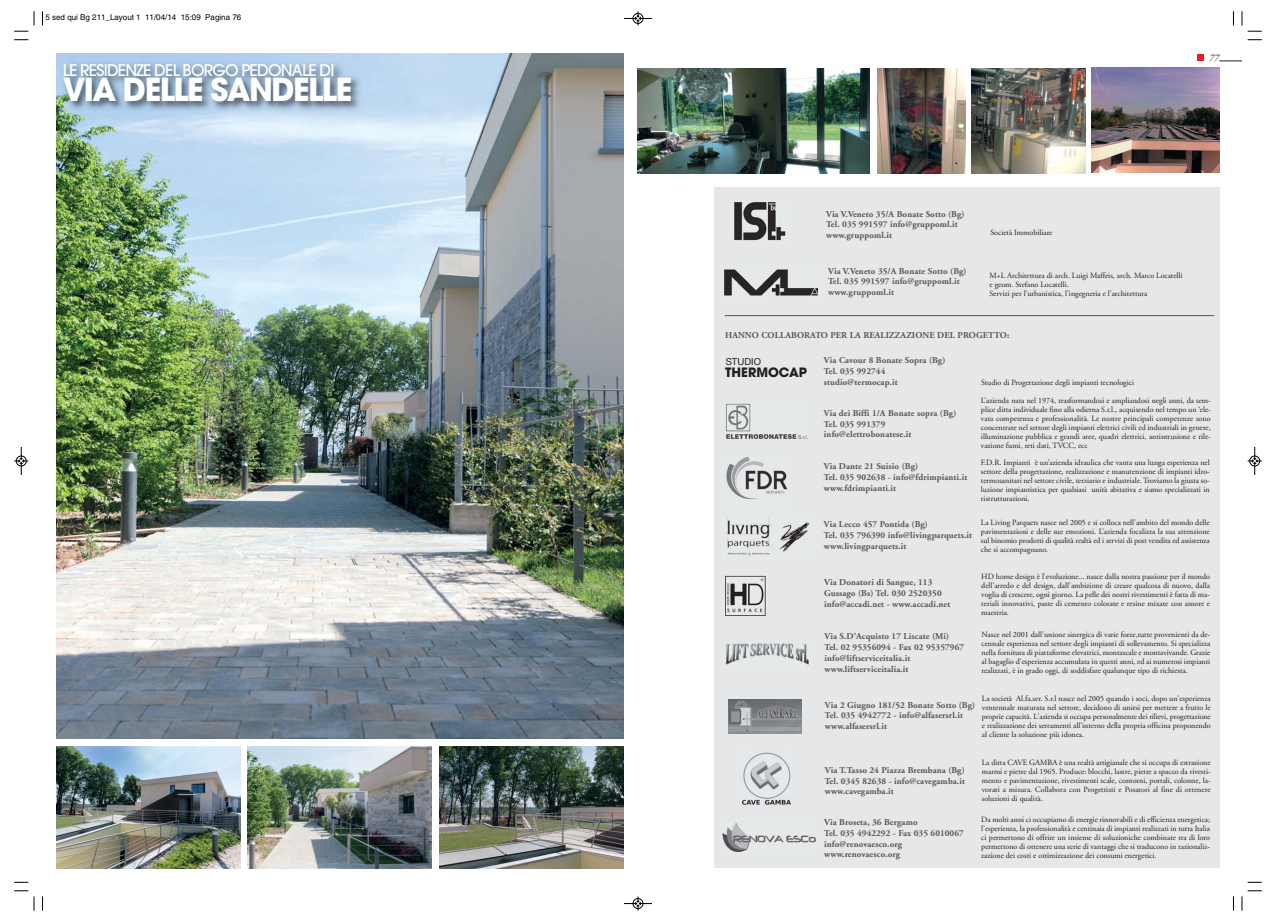
<style>
.page{position:relative;width:1276px;height:922px;background:#fff}
.page>*{position:absolute;margin:0;border:0;box-sizing:border-box;transform-origin:0 0}
.t1{font:700 31.5px "Avant Garde";letter-spacing:-.05em;color:#fff}
.t2{font:500 16px "Avant Garde";letter-spacing:-.05em;color:#fff}
.t3{font:700 12.8px "Avant Garde";color:#231f20}
.t4{font:italic 10px "Adobe Garamond";color:#231f20}
.t5{font:9.6px "Helvetica Neue";color:#231f20}
.t6{font:700 9px/10.8px "Adobe Garamond";letter-spacing:.01em;color:#58595b}
.t7{font:8px/9px "Adobe Garamond";color:#231f20;text-align:justify}
.t8{font:8px "Helvetica";color:#000}
</style>
<div class="page">
<img style="left:57px;top:54px;width:567px;height:684px">
<img style="left:1091px;top:68px;width:128px;height:105px">
<img style="left:877px;top:68px;width:89px;height:105px">
<img style="left:971px;top:68px;width:114px;height:105px">
<img style="left:637px;top:68px;width:233px;height:105px">
<div style="left:714px;top:187px;width:505px;height:680px;background:#e6e7e8"></div>
<img style="left:729px;top:699px;width:72px;height:34px">
<img style="left:742px;top:752px;width:49px;height:53px">
<img style="left:726px;top:403px;width:81px;height:36px">
<img style="left:726px;top:457px;width:61px;height:43px">
<img style="left:725px;top:518px;width:85px;height:38px">
<img style="left:725px;top:575px;width:41px;height:41px">
<img style="left:725px;top:643px;width:84px;height:22px">
<img style="left:724px;top:269px;width:94px;height:27px">
<img style="left:734px;top:202px;width:52px;height:38px">
<hr style="left:725px;top:315px;width:489px;height:1px;background:#58595b">
<img style="left:56px;top:53px;width:323px;height:77px">
<img style="left:723px;top:823px;width:93px;height:28px">
<img style="left:57px;top:746px;width:183px;height:121px">
<img style="left:248px;top:746px;width:184px;height:121px">
<img style="left:440px;top:746px;width:184px;height:121px">
<svg style="left:1219px;top:61px;width:23px;height:1px"></svg>
<div style="left:1197px;top:54px;width:6px;height:7px;background:#ed1c24"></div>
<svg style="left:42px;top:11px;width:1px;height:15px"></svg>
<svg style="left:14px;top:39px;width:14px;height:2px"></svg>
<svg style="left:1233px;top:11px;width:1px;height:15px"></svg>
<svg style="left:1247px;top:39px;width:14px;height:2px"></svg>
<svg style="left:42px;top:896px;width:1px;height:14px"></svg>
<svg style="left:14px;top:881px;width:14px;height:1px"></svg>
<svg style="left:1233px;top:896px;width:1px;height:14px"></svg>
<svg style="left:1247px;top:881px;width:14px;height:1px"></svg>
<svg style="left:34px;top:11px;width:1px;height:15px"></svg>
<svg style="left:14px;top:31px;width:14px;height:1px"></svg>
<svg style="left:1241px;top:11px;width:20px;height:21px"></svg>
<svg style="left:34px;top:896px;width:1px;height:14px"></svg>
<svg style="left:14px;top:890px;width:14px;height:1px"></svg>
<svg style="left:1241px;top:890px;width:20px;height:20px"></svg>
<svg style="left:624px;top:11px;width:28px;height:14px"></svg>
<svg style="left:624px;top:896px;width:28px;height:14px"></svg>
<svg style="left:14px;top:447px;width:14px;height:28px"></svg>
<svg style="left:1247px;top:447px;width:14px;height:28px"></svg>
<p class="t8" style="left:46px;top:15px;width:197px">5 sed qui Bg 211_Layout 1 11/04/14 15:09 Pagina 76</p>
<h2 class="t2" style="left:63px;top:64px;width:273px">LE RESIDENZE DEL BORGO PEDONALE DI</h2>
<h1 class="t1" style="left:63px;top:78px;width:291px">VIA DELLE SANDELLE</h1>
<p class="t4" style="left:1209px;top:54px;width:11px">77</p>
<p class="t6" style="left:826px;top:209px;width:140px">Via V.Veneto 35/A Bonate Sotto (Bg)<br>Tel. 035 991597 info@gruppoml.it www.gruppoml.it</p>
<p class="t6" style="left:828px;top:266px;width:140px">Via V.Veneto 35/A Bonate Sotto (Bg)<br>Tel. 035 991597 info@gruppoml.it www.gruppoml.it</p>
<p class="t7" style="left:990px;top:229px;width:63px">Società Immobiliare</p>
<p class="t7" style="left:989px;top:271px;width:195px;text-align:left">M+L Architettura di arch. Luigi Maffeis, arch. Marco Locatelli e geom. Stefano Locatelli.<br>Servizi per l’urbanistica, l’ingegneria e l’architettura</p>
<p class="t6" style="left:725px;top:330px;width:286px">HANNO COLLABORATO PER LA REALIZZAZIONE DEL PROGETTO:</p>
<p class="t5" style="left:726px;top:356px;width:37px">STUDIO</p>
<p class="t6" style="left:824px;top:356px;width:123px">Via Cavour 8 Bonate Sopra (Bg)<br>Tel. 035 992744 studio@termocap.it</p>
<h3 class="t3" style="left:725px;top:368px;width:83px">THERMOCAP</h3>
<p class="t7" style="left:981px;top:378px;width:155px">Studio di Progettazione degli impianti tecnologici</p>
<p class="t6" style="left:824px;top:408px;width:134px">Via dei Biffi 1/A Bonate sopra (Bg)<br>Tel. 035 991379 info@elettrobonatese.it</p>
<p class="t6" style="left:824px;top:461px;width:145px">Via Dante 21 Suisio (Bg)<br>Tel. 035 902638 - info@fdrimpianti.it www.fdrimpianti.it</p>
<p class="t6" style="left:824px;top:519px;width:150px">Via Lecco 457 Pontida (Bg)<br>Tel. 035 796390 info@livingparquets.it www.livingparquets.it</p>
<p class="t6" style="left:824px;top:577px;width:127px">Via Donatori di Sangue, 113<br>Gussago (Bs) Tel. 030 2520350 info@accadi.net - www.accadi.net</p>
<p class="t6" style="left:824px;top:631px;width:141px">Via S.D’Acquisto 17 Liscate (Mi)<br>Tel. 02 95356094 - Fax 02 95357967 info@liftserviceitalia.it www.liftserviceitalia.it</p>
<p class="t7" style="left:981px;top:396px;width:231px">L’azienda nata nel 1974, trasformandosi e ampliandosi negli anni, da sem&shy;plice ditta individuale fino alla odierna S.r.l., acquisendo nel tempo un ‘ele&shy;vata competenza e professionalità. Le nostre principali competenze sono concentrate nel settore degli impianti elettrici civili ed industriali in genere, illuminazione pubblica e grandi aree, quadri elettrici, antintrusione e rile&shy;vazione fumi, reti dati, TVCC, ecc</p>
<p class="t7" style="left:981px;top:458px;width:230px">F.D.R. Impianti è un’azienda idraulica che vanta una lunga esperienza nel settore della progettazione, realizzazione e manutenzione di impianti idro&shy;termosanitari nel settore civile, terziario e industriale. Troviamo la giusta so&shy;luzione impiantistica per qualsiasi unità abitativa e siamo specializzati in ristrutturazioni.</p>
<p class="t7" style="left:981px;top:518px;width:230px">La Living Parquets nasce nel 2005 e si colloca nell’ambito del mondo delle pavimentazioni e delle sue emozioni. L’azienda focalizza la sua attenzione sul binomio prodotti di qualità realtà ed i servizi di post vendita ed assistenza che si accompagnano.</p>
<p class="t7" style="left:981px;top:572px;width:230px">HD home design è l'evoluzione... nasce dalla nostra passione per il mondo dell'arredo e del design, dall'ambizione di creare qualcosa di nuovo, dalla voglia di crescere, ogni giorno. La pelle dei nostri rivestimenti è fatta di ma&shy;teriali innovativi, paste di cemento colorate e resine mixate con amore e maestria.</p>
<p class="t7" style="left:981px;top:630px;width:230px">Nasce nel 2001 dall'unione sinergica di varie forze,tutte provenienti da de&shy;cennale esperienza nel settore degli impianti di sollevamento. Si specializza nella fornitura di piattaforme elevatrici, montascale e montavivande. Grazie al bagaglio d'esperienza accumulata in questi anni, ed ai numerosi impianti realizzati, è in grado oggi, di soddisfare qualunque tipo di richiesta.</p>
<p class="t7" style="left:982px;top:694px;width:230px">La società Al.fa.ser. S.r.l nasce nel 2005 quando i soci, dopo un'esperienza ventennale maturata nel settore, decidono di unirsi per mettere a frutto le proprie capacità. L'azienda si occupa personalmente dei rilievi, progettazione e realizzazione dei serramenti all'interno della propria officina proponendo al cliente la soluzione più idonea.</p>
<p class="t6" style="left:825px;top:700px;width:152px">Via 2 Giugno 181/52 Bonate Sotto (Bg)<br>Tel. 035 4942772 - info@alfasersrl.it www.alfasersrl.it</p>
<p class="t6" style="left:825px;top:765px;width:142px;text-align:justify">Via T.Tasso 24 Piazza Brembana (Bg)<br>Tel. 0345 82638 - info@cavegamba.it www.cavegamba.it</p>
<p class="t6" style="left:824px;top:817px;width:141px">Via Broseta, 36 Bergamo<br>Tel. 035 4942292 - Fax 035 6010067 info@renovaesco.org www.renovaesco.org</p>
<p class="t7" style="left:982px;top:758px;width:230px">La ditta CAVE GAMBA è una realtà artigianale che si occupa di estrazione marmi e pietre dal 1965. Produce: blocchi, lastre, pietre a spacco da rivesti&shy;mento e pavimentazione, rivestimenti scale, contorni, portali, colonne, la&shy;vorati a misura. Collabora con Progettisti e Posatori al fine di ottenere soluzioni di qualità.</p>
<p class="t7" style="left:981px;top:815px;width:230px">Da molti anni ci occupiamo di energie rinnovabili e di efficienza energetica; l’esperienza, la professionalità e centinaia di impianti realizzati in tutta Italia ci permettono di offrire un insieme di soluzioniche combinate tra di loro permettono di ottenere una serie di vantaggi che si traducono in razionaliz&shy;zazione dei costi e ottimizzazione dei consumi energetici.</p>
</div>
